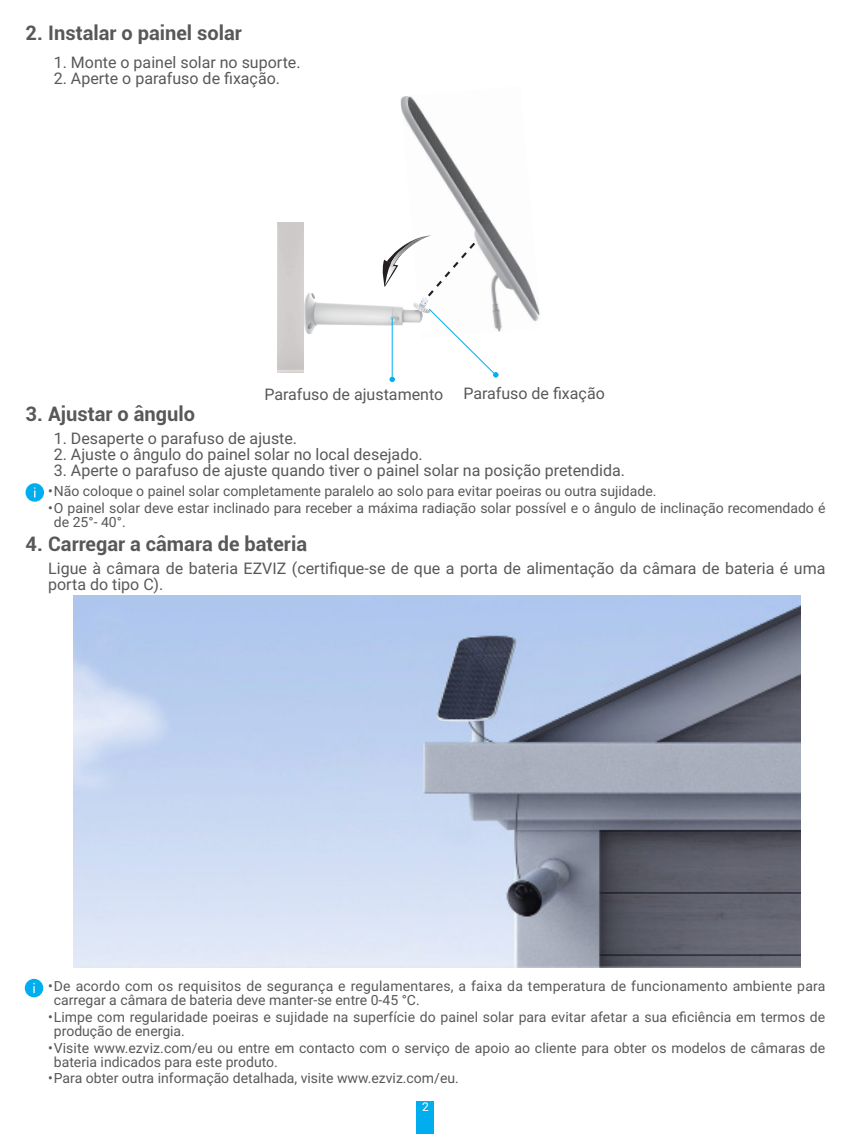
<style>
.page{position:relative;width:851px;height:1134px;background:#fff}
.page>*{position:absolute;margin:0;border:0;box-sizing:border-box;transform-origin:0 0}
.t1{font:700 20px "Roboto";color:#57585a}
.Bullet{font:16px/16px "Roboto";color:#57585a}
.t2{font:14px/14px "Roboto";color:#57585a}
.t3{font:12px "Roboto";color:#fff}
</style>
<div class="page">
<div style="left:417px;top:1101px;width:17px;height:33px;background:#00aeef"></div>
<img style="left:303px;top:293px;width:107px;height:41px">
<img style="left:391px;top:242px;width:19px;height:18px">
<svg style="left:382px;top:260px;width:16px;height:27px"></svg>
<div style="left:277px;top:222px;width:26px;height:150px;background:#d0cdcc"></div>
<img style="left:400px;top:96px;width:82px;height:111px">
<img style="left:410px;top:207px;width:130px;height:125px">
<img style="left:417px;top:300px;width:14px;height:32px">
<img style="left:413px;top:235px;width:18px;height:2px">
<svg style="left:413px;top:237px;width:62px;height:63px"></svg>
<svg style="left:389px;top:377px;width:6px;height:5px"></svg>
<hr style="left:392px;top:318px;width:1px;height:59px;background:#00aeef">
<svg style="left:428px;top:308px;width:70px;height:69px"></svg>
<svg style="left:26px;top:483px;width:18px;height:19px"></svg>
<img style="left:73px;top:595px;width:727px;height:372px">
<div style="left:25px;top:979px;width:18px;height:18px;background:#00aeef;border-radius:50%"></div>
<svg style="left:33px;top:983px;width:2px;height:10px"></svg>
<p class="t1" style="left:26px;top:19px;width:218px">2. Instalar o painel solar</p>
<p class="Bullet" style="left:54px;top:53px;width:248px">1. Monte o painel solar no suporte.</p>
<p class="Bullet" style="left:54px;top:69px;width:228px">2. Aperte o parafuso de fixação.</p>
<p class="Bullet" style="left:264px;top:385px;width:180px">Parafuso de ajustamento</p>
<p class="Bullet" style="left:463px;top:385px;width:143px">Parafuso de fixação</p>
<p class="t1" style="left:26px;top:400px;width:171px">3. Ajustar o ângulo</p>
<p class="Bullet" style="left:54px;top:429px;width:245px">1. Desaperte o parafuso de ajuste.</p>
<p class="Bullet" style="left:54px;top:445px;width:370px">2. Ajuste o ângulo do painel solar no local desejado.</p>
<p class="Bullet" style="left:54px;top:461px;width:572px">3. Aperte o parafuso de ajuste quando tiver o painel solar na posição pretendida.</p>
<p class="t2" style="left:48px;top:483px;width:609px">•Não coloque o painel solar completamente paralelo ao solo para evitar poeiras ou outra sujidade.</p>
<p class="t2" style="left:54px;top:500px;width:773px;text-indent:-6px">•O painel solar deve estar inclinado para receber a máxima radiação solar possível e o ângulo de inclinação recomendado é de 25°- 40°.</p>
<p class="t1" style="left:26px;top:530px;width:283px">4. Carregar a câmara de bateria</p>
<p class="Bullet" style="left:48px;top:559px;width:778px">Ligue à câmara de bateria EZVIZ (certifique-se de que a porta de alimentação da câmara de bateria é uma porta do tipo C).</p>
<p class="t2" style="left:54px;top:978px;width:772px;text-indent:-6px">•De acordo com os requisitos de segurança e regulamentares, a faixa da temperatura de funcionamento ambiente para carregar a câmara de bateria deve manter-se entre 0-45 °C.</p>
<p class="t2" style="left:54px;top:1009px;width:772px;text-indent:-6px">•Limpe com regularidade poeiras e sujidade na superfície do painel solar para evitar afetar a sua eficiência em termos de produção de energia.</p>
<p class="t2" style="left:54px;top:1040px;width:772px;text-indent:-6px">•Visite www.ezviz.com/eu ou entre em contacto com o serviço de apoio ao cliente para obter os modelos de câmaras de bateria indicados para este produto.</p>
<p class="t2" style="left:48px;top:1071px;width:412px">•Para obter outra informação detalhada, visite www.ezviz.com/eu.</p>
<p class="t3" style="left:422px;top:1099px;width:8px">2</p>
</div>
